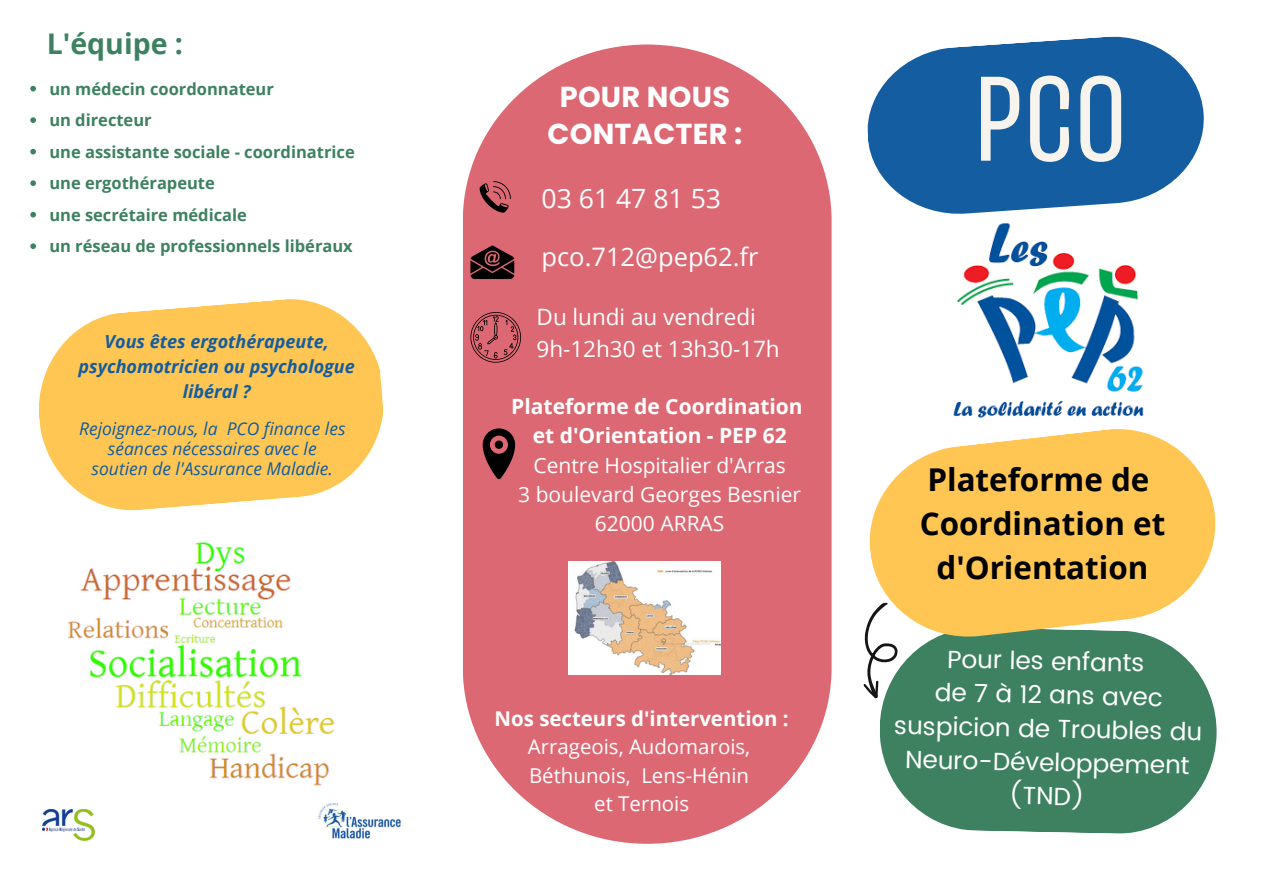
<style>
.page{position:relative;width:1263px;height:894px;background:#fff}
.page>*{position:absolute;margin:0;border:0;box-sizing:border-box;transform-origin:0 0}
.t1{font:108.9px "TT Backwards Sans";color:#f7f3ed}
.t2{font:700 31.35px/43.8px "Open Sans";color:#000;text-align:center}
.t3{font:700 28.8px/37px "Poppins";letter-spacing:.01em;color:#fff;text-align:center}
.t4{font:700 28.5px "Open Sans";color:#3d8161}
.t5{font:26.55px "Open Sans";color:#fff}
.t6{font:25.5px "Open Sans";color:#fff}
.t7{font:24.9px/33.8px "Poppins";color:#fff;text-align:center}
.t8{font:22.5px/31.5px "Open Sans";color:#fff}
.t9{font:21px/29.2px "Open Sans";color:#fff;text-align:center}
.t10{font:700 21px/29.2px "Open Sans";color:#fff;text-align:center}
.t11{font:20.4px/28px "Open Sans";color:#fff;text-align:center}
.t12{font:700 20.4px "Open Sans";color:#fff}
.t13{font:italic 700 18px/24.8px "Open Sans";color:#145da0;text-align:center}
.t14{font:italic 17.55px/20.2px "Open Sans";color:#145da0;text-align:center}
.t15{font:700 16.5px/31.5px "Open Sans";color:#3d8161}
</style>
<div class="page">
<svg style="left:867px;top:36px;width:337px;height:178px;fill:#145da0"></svg>
<svg style="left:880px;top:642px;width:337px;height:192px;fill:#3d8161"></svg>
<svg style="left:869px;top:429px;width:347px;height:213px;fill:#ffc654"></svg>
<svg style="left:863px;top:602px;width:44px;height:98px"></svg>
<svg style="left:39px;top:299px;width:345px;height:212px;fill:#ffc654"></svg>
<div style="left:463px;top:44px;width:369px;height:799px;background:#dc6874;border-radius:180px"></div>
<img style="left:318px;top:803px;width:83px;height:36px">
<svg style="left:479px;top:181px;width:32px;height:31px"></svg>
<svg style="left:470px;top:245px;width:44px;height:34px"></svg>
<svg style="left:470px;top:312px;width:51px;height:50px"></svg>
<svg style="left:483px;top:428px;width:32px;height:51px"></svg>
<div style="left:495px;top:440px;width:8px;height:8px;background:#000;border-radius:50%"></div>
<img style="left:569px;top:561px;width:152px;height:113px">
<img style="left:953px;top:223px;width:191px;height:195px">
<img style="left:43px;top:809px;width:52px;height:31px">
<img style="left:68px;top:542px;width:267px;height:244px">
<svg style="left:30px;top:86px;width:6px;height:5px"></svg>
<svg style="left:30px;top:117px;width:6px;height:6px"></svg>
<svg style="left:30px;top:149px;width:6px;height:5px"></svg>
<svg style="left:30px;top:180px;width:6px;height:6px"></svg>
<svg style="left:30px;top:212px;width:6px;height:5px"></svg>
<svg style="left:30px;top:243px;width:6px;height:6px"></svg>
<h3 class="t4" style="left:47px;top:24px;width:138px">L'équipe :</h3>
<p class="t15" style="left:49px;top:73px;width:307px">un médecin coordonnateur<br>un directeur<br>une assistante sociale - coordinatrice une ergothérapeute<br>une secrétaire médicale<br>un réseau de professionnels libéraux</p>
<p class="t13" style="left:78px;top:328px;width:278px">Vous êtes ergothérapeute, psychomotricien ou psychologue libéral ?</p>
<p class="t14" style="left:79px;top:418px;width:268px">Rejoignez-nous, la PCO finance les séances nécessaires avec le soutien de l'Assurance Maladie.</p>
<h3 class="t3" style="left:548px;top:79px;width:196px">POUR NOUS<br>CONTACTER :</h3>
<h3 class="t5" style="left:541px;top:179px;width:181px">03 61 47 81 53</h3>
<h3 class="t6" style="left:542px;top:239px;width:219px">pco.712@pep62.fr</h3>
<h3 class="t8" style="left:537px;top:301px;width:245px">Du lundi au vendredi<br>9h-12h30 et 13h30-17h</h3>
<p class="t10" style="left:511px;top:391px;width:293px">Plateforme de Coordination et d'Orientation - PEP 62</p>
<p class="t9" style="left:518px;top:450px;width:284px">Centre Hospitalier d'Arras<br>3 boulevard Georges Besnier<br>62000 ARRAS</p>
<p class="t12" style="left:495px;top:704px;width:296px">Nos secteurs d'intervention :</p>
<p class="t11" style="left:528px;top:732px;width:224px">Arrageois, Audomarois,<br>Béthunois, Lens-Hénin et Ternois</p>
<h1 class="t1" style="left:974px;top:63px;width:155px">PCO</h1>
<h2 class="t2" style="left:920px;top:457px;width:247px">Plateforme de<br>Coordination et d'Orientation</h2>
<h3 class="t7" style="left:895px;top:641px;width:310px;rotate:1deg">Pour les enfants<br>de 7 à 12 ans avec suspicion de Troubles du<br>Neuro-Développement (TND)</h3>
</div>
